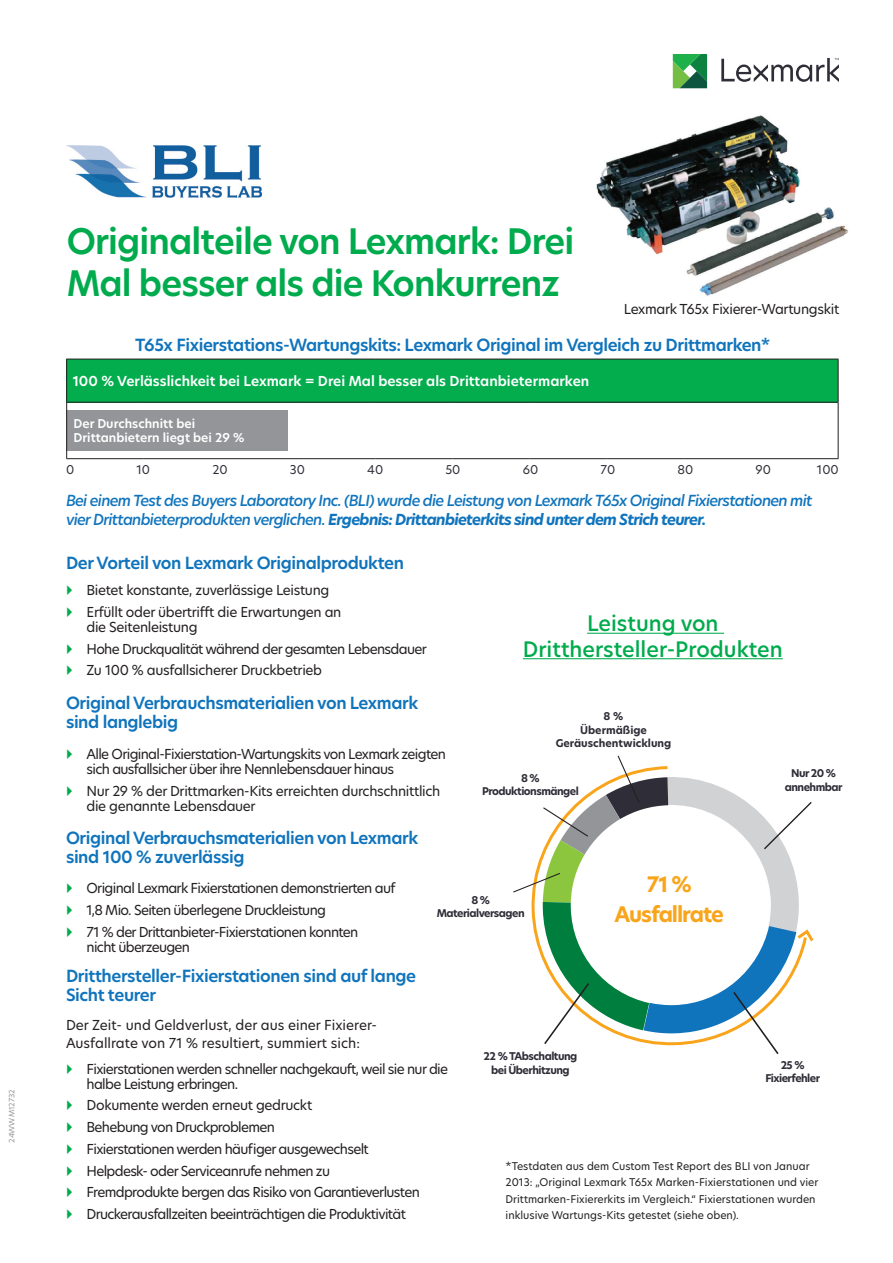
<style>
.page{position:relative;width:893px;height:1263px;background:#fff}
.page>*{position:absolute;margin:0;border:0;box-sizing:border-box;transform-origin:0 0}
.t1{font:600 34.5px/42px "TP Hero";letter-spacing:-.025em;color:#00ab4d}
.t2{font:500 21px/25.5px "TP Hero";color:#00ab4d;text-align:center}
.t3{font:700 21px/30px "TP Hero";letter-spacing:-.05em;color:#f9a51b;text-align:center}
.t4{font:600 16.5px/19.5px "TP Hero";letter-spacing:-.025em;color:#1074bc}
.t5{font:italic 500 15px/19.5px "TP Hero";letter-spacing:-.05em;color:#1074bc}
.t6{font:13.5px/21.8px "TP Hero";letter-spacing:-.05em;color:#231f20}
.t7{font:13.5px/21.8px "TP Hero";letter-spacing:-.025em;color:#231f20}
.t8{font:13.5px/18px "TP Hero";color:#231f20}
.t9{font:600 13.5px "TP Hero";color:#fff}
.t10{font:600 12px/14.4px "TP Hero";color:#fff}
.t11{font:12px "TP Hero";color:#2f2e38}
.t12{font:10.5px/16.5px "TP Hero";color:#231f20}
.t13{font:700 10.5px/13.5px "TP Hero";letter-spacing:-.05em;color:#2f2e38;text-align:center}
.t14{font:700 10.5px/13.5px "TP Hero";color:#2f2e38;text-align:center}
.t15{font:7.2px "TP Hero";color:#939598}
.s1{font-weight:700}
</style>
<div class="page">
<svg style="left:721px;top:58px;width:118px;height:24px"></svg>
<svg style="left:673px;top:54px;width:34px;height:34px"></svg>
<div style="left:66px;top:410px;width:222px;height:40px;background:#939598"></div>
<div style="left:67px;top:359px;width:771px;height:43px;background:#03ad4e"></div>
<hr style="left:66px;top:359px;width:78px;height:1px;background:#231f20">
<hr style="left:66px;top:359px;width:1px;height:43px;background:#231f20">
<hr style="left:144px;top:359px;width:77px;height:1px;background:#231f20">
<hr style="left:221px;top:359px;width:77px;height:1px;background:#231f20">
<hr style="left:298px;top:359px;width:77px;height:1px;background:#231f20">
<hr style="left:375px;top:359px;width:77px;height:1px;background:#231f20">
<hr style="left:452px;top:359px;width:78px;height:1px;background:#231f20">
<hr style="left:530px;top:359px;width:77px;height:1px;background:#231f20">
<hr style="left:607px;top:359px;width:77px;height:1px;background:#231f20">
<hr style="left:684px;top:359px;width:77px;height:1px;background:#231f20">
<hr style="left:761px;top:359px;width:77px;height:1px;background:#231f20">
<hr style="left:838px;top:359px;width:1px;height:43px;background:#231f20">
<hr style="left:66px;top:403px;width:1px;height:55px;background:#231f20">
<hr style="left:838px;top:403px;width:1px;height:55px;background:#231f20">
<hr style="left:66px;top:458px;width:78px;height:1px;background:#231f20">
<hr style="left:144px;top:458px;width:77px;height:1px;background:#231f20">
<hr style="left:221px;top:458px;width:77px;height:1px;background:#231f20">
<hr style="left:298px;top:458px;width:77px;height:1px;background:#231f20">
<hr style="left:375px;top:458px;width:77px;height:1px;background:#231f20">
<hr style="left:452px;top:458px;width:78px;height:1px;background:#231f20">
<hr style="left:530px;top:458px;width:77px;height:1px;background:#231f20">
<hr style="left:607px;top:458px;width:77px;height:1px;background:#231f20">
<hr style="left:684px;top:458px;width:77px;height:1px;background:#231f20">
<hr style="left:761px;top:458px;width:77px;height:1px;background:#231f20">
<hr style="left:66px;top:402px;width:78px;height:1px;background:#231f20">
<hr style="left:144px;top:402px;width:77px;height:1px;background:#231f20">
<hr style="left:221px;top:402px;width:77px;height:1px;background:#231f20">
<hr style="left:298px;top:402px;width:77px;height:1px;background:#231f20">
<hr style="left:375px;top:402px;width:77px;height:1px;background:#231f20">
<hr style="left:452px;top:402px;width:78px;height:1px;background:#231f20">
<hr style="left:530px;top:402px;width:77px;height:1px;background:#231f20">
<hr style="left:607px;top:402px;width:77px;height:1px;background:#231f20">
<hr style="left:684px;top:402px;width:77px;height:1px;background:#231f20">
<hr style="left:761px;top:402px;width:77px;height:1px;background:#231f20">
<img style="left:66px;top:145px;width:195px;height:53px">
<img style="left:596px;top:115px;width:252px;height:181px">
<hr style="left:587px;top:633px;width:137px;height:1px;background:#00ab4d">
<hr style="left:523px;top:658px;width:260px;height:1px;background:#00ab4d">
<svg style="left:513px;top:755px;width:300px;height:299px"></svg>
<p class="t15" style="left:7px;top:1143px;width:55px;rotate:-90deg">24WWM12732</p>
<h1 class="t1" style="left:67px;top:220px;width:509px">Originalteile von Lexmark: Drei<br>Mal besser als die Konkurrenz</h1>
<p class="t7" style="left:624px;top:298px;width:217px">Lexmark T65x Fixierer-Wartungskit</p>
<p class="t4" style="left:135px;top:335px;width:637px">T65x Fixierstations-Wartungskits: Lexmark Original im Vergleich zu Drittmarken*</p>
<p class="t9" style="left:73px;top:372px;width:518px">100 % Verlässlichkeit bei Lexmark = Drei Mal besser als Drittanbietermarken</p>
<p class="t10" style="left:74px;top:416px;width:172px">Der Durchschnitt bei<br>Drittanbietern liegt bei 29 %</p>
<p class="t11" style="left:66px;top:461px;width:10px">0</p>
<p class="t11" style="left:136px;top:461px;width:15px">10</p>
<p class="t11" style="left:212px;top:461px;width:17px">20</p>
<p class="t11" style="left:290px;top:461px;width:17px">30</p>
<p class="t11" style="left:367px;top:461px;width:18px">40</p>
<p class="t11" style="left:445px;top:461px;width:17px">50</p>
<p class="t11" style="left:523px;top:461px;width:17px">60</p>
<p class="t11" style="left:600px;top:461px;width:16px">70</p>
<p class="t11" style="left:678px;top:461px;width:17px">80</p>
<p class="t11" style="left:756px;top:461px;width:17px">90</p>
<p class="t11" style="left:817px;top:461px;width:23px">100</p>
<p class="t5" style="left:66px;top:490px;width:748px">Bei einem Test des Buyers Laboratory Inc. (BLI) wurde die Leistung von Lexmark T65x Original Fixierstationen mit vier Drittanbieterprodukten verglichen. <span class="s1">Ergebnis: Drittanbieterkits sind unter dem Strich teurer.</span></p>
<p class="t4" style="left:66px;top:553px;width:340px">Der Vorteil von Lexmark Originalprodukten</p>
<p class="t7" style="left:87px;top:579px;width:256px">Bietet konstante, zuverlässige Leistung<br>Erfüllt oder übertrifft die Erwartungen an</p>
<p class="t6" style="left:87px;top:616px;width:342px">die Seitenleistung<br>Hohe Druckqualität während der gesamten Lebensdauer<br>Zu 100 % ausfallsicherer Druckbetrieb</p>
<p class="t4" style="left:66px;top:693px;width:354px">Original Verbrauchsmaterialien von Lexmark sind langlebig</p>
<p class="t6" style="left:87px;top:746px;width:361px;line-height:15px">Alle Original-Fixierstation-Wartungskits von Lexmark zeigten sich ausfallsicher über ihre Nennlebensdauer hinaus</p>
<p class="t7" style="left:87px;top:783px;width:355px;line-height:15px">Nur 29 % der Drittmarken-Kits erreichten durchschnittlich die genannte Lebensdauer</p>
<p class="t4" style="left:66px;top:828px;width:354px">Original Verbrauchsmaterialien von Lexmark sind 100 % zuverlässig</p>
<h2 class="t2" style="left:523px;top:610px;width:261px">Leistung von<br>Dritthersteller-Produkten</h2>
<p class="t14" style="left:556px;top:710px;width:117px">8 %<br>Übermäßige<br>Geräuschentwicklung</p>
<p class="t13" style="left:482px;top:771px;width:98px">8 %<br>Produktionsmängel</p>
<p class="t13" style="left:785px;top:766px;width:59px">Nur 20 % annehmbar</p>
<p class="t6" style="left:87px;top:877px;width:310px">Original Lexmark Fixierstationen demonstrierten auf<br>1,8 Mio. Seiten überlegene Druckleistung<br>71 % der Drittanbieter-Fixierstationen konnten</p>
<p class="t6" style="left:87px;top:936px;width:105px">nicht überzeugen</p>
<p class="t4" style="left:66px;top:965px;width:352px">Dritthersteller-Fixierstationen sind auf lange<br>Sicht teurer</p>
<p class="t8" style="left:66px;top:1015px;width:313px">Der Zeit- und Geldverlust, der aus einer Fixierer-<br>Ausfallrate von 71 % resultiert, summiert sich:</p>
<p class="t13" style="left:437px;top:893px;width:89px">8 %<br>Materialversagen</p>
<h2 class="t3" style="left:615px;top:869px;width:111px">71 %<br>Ausfallrate</h2>
<p class="t6" style="left:87px;top:1061px;width:363px;line-height:15px">Fixierstationen werden schneller nachgekauft, weil sie nur die halbe Leistung erbringen.</p>
<p class="t6" style="left:87px;top:1094px;width:335px">Dokumente werden erneut gedruckt<br>Behebung von Druckproblemen<br>Fixierstationen werden häufiger ausgewechselt Helpdesk- oder Serviceanrufe nehmen zu Fremdprodukte bergen das Risiko von Garantieverlusten Druckerausfallzeiten beeinträchtigen die Produktivität</p>
<p class="t13" style="left:484px;top:1049px;width:95px">22 % TAbschaltung bei Überhitzung</p>
<p class="t13" style="left:765px;top:1058px;width:56px">25 %<br>Fixierfehler</p>
<p class="t12" style="left:506px;top:1157px;width:314px">*Testdaten aus dem Custom Test Report des BLI von Januar 2013: „Original Lexmark T65x Marken-Fixierstationen und vier Drittmarken-Fixiererkits im Vergleich.“ Fixierstationen wurden inklusive Wartungs-Kits getestet (siehe oben).</p>
</div>
